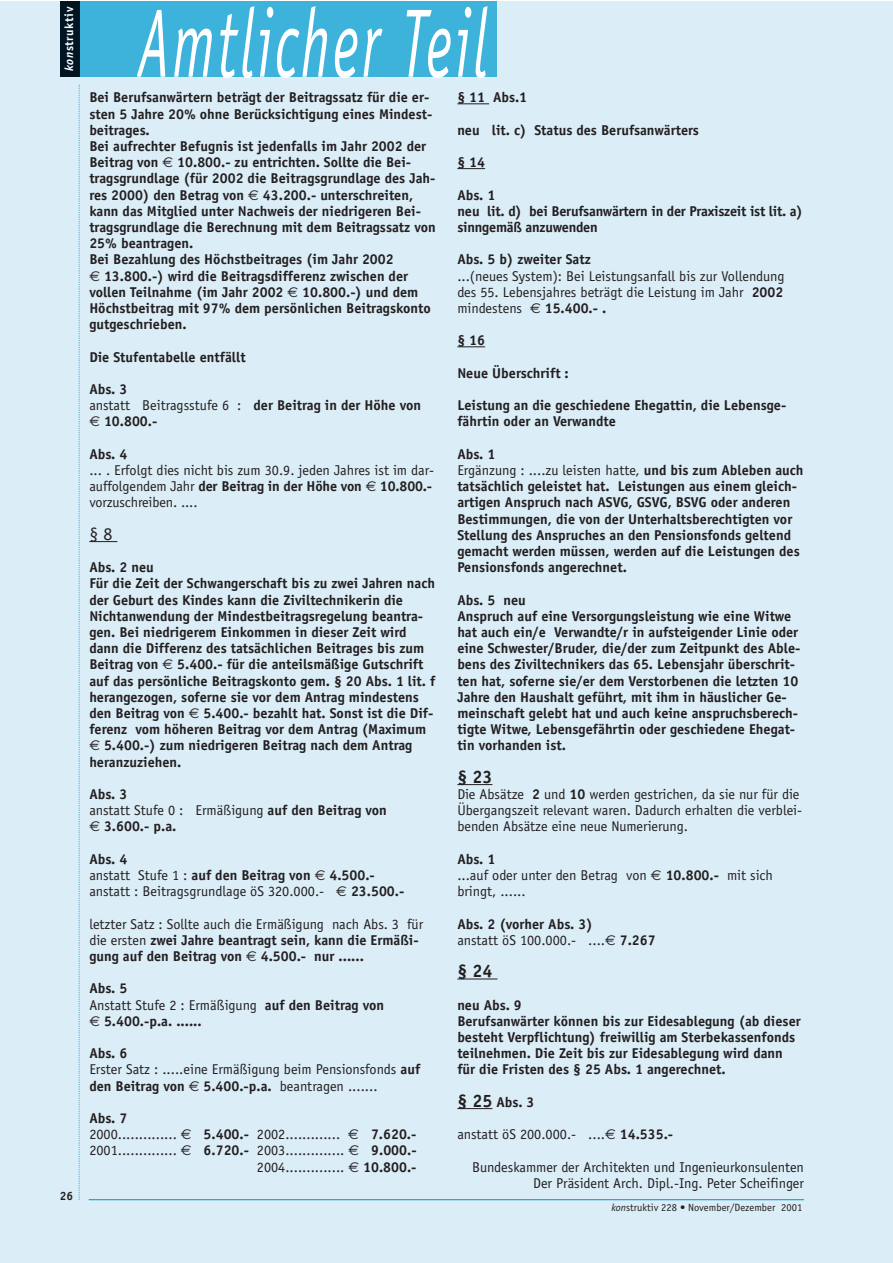
<style>
.page{position:relative;width:893px;height:1263px;background:#fff}
.page>*{position:absolute;margin:0;border:0;box-sizing:border-box;transform-origin:0 0}
.t1{font:italic 97.5px "Officina Sans";letter-spacing:.05em;color:#fff;scale:.6 1}
.t2{font:700 18px "Officina Sans";color:#231f20}
.t3{font:18px "Officina Sans";color:#231f20}
.t4{font:700 14.25px/16.2px "Officina Sans";color:#231f20}
.t5{font:14.25px/16.2px "Officina Sans";color:#231f20}
.t6{font:700 12px "Officina Sans";letter-spacing:.055em;color:#fff}
.t7{font:700 12px "Officina Sans";color:#231f20}
.t8{font:10.5px "Officina Sans";color:#231f20}
.s1{font-style:italic}
.s2{font-family:"Euro Sans";font-weight:400}
.s3{font-weight:400}
.s4{font-weight:700}
.s5{font-family:"Euro Sans"}
.s6{font-size:18px}
</style>
<div class="page">
<div style="left:0;top:2px;width:892px;height:1261px;background:#dbedf7"></div>
<svg style="left:89px;top:541px;width:28px;height:1px"></svg>
<hr style="left:457px;top:103px;width:32px;height:1px;background:#231f20">
<svg style="left:457px;top:168px;width:28px;height:1px"></svg>
<svg style="left:457px;top:346px;width:28px;height:1px"></svg>
<hr style="left:457px;top:784px;width:35px;height:1px;background:#231f20">
<hr style="left:457px;top:979px;width:40px;height:1px;background:#231f20">
<hr style="left:457px;top:1108px;width:35px;height:1px;background:#231f20">
<hr style="left:89px;top:1199px;width:715px;height:1px;background:#0092c8">
<svg style="left:79px;top:85px;width:1px;height:1115px"></svg>
<div style="left:76px;top:2px;width:420px;height:75px;background:#3db3db"></div>
<div style="left:59px;top:2px;width:20px;height:75px;background:#001522"></div>
<p class="t6" style="left:64px;top:71px;width:66px;rotate:-90deg"><span class="s1">kon</span>struktiv</p>
<h1 class="t1" style="left:138px;top:6px;width:583px">Amtlicher Teil</h1>
<p class="t7" style="left:60px;top:1191px;width:15px">26</p>
<p class="t4" style="left:89px;top:91px;width:348px">Bei Berufsanwärtern beträgt der Beitragssatz für die er&shy;sten 5 Jahre 20% ohne Berücksichtigung eines Mindest&shy;beitrages.<br>Bei aufrechter Befugnis ist jedenfalls im Jahr 2002 der Beitrag von <span class="s2">€</span> 10.800.- zu entrichten. Sollte die Bei&shy;tragsgrundlage (für 2002 die Beitragsgrundlage des Jah&shy;res 2000) den Betrag von <span class="s2">€</span> 43.200.- unterschreiten, kann das Mitglied unter Nachweis der niedrigeren Bei&shy;tragsgrundlage die Berechnung mit dem Beitragssatz von 25% beantragen.<br>Bei Bezahlung des Höchstbeitrages (im Jahr 2002<br><span class="s2">€</span> 13.800.-) wird die Beitragsdifferenz zwischen der vollen Teilnahme (im Jahr 2002 <span class="s2">€</span> 10.800.-) und dem Höchstbeitrag mit 97% dem persönlichen Beitragskonto gutgeschrieben.</p>
<p class="t4" style="left:89px;top:350px;width:158px">Die Stufentabelle entfällt</p>
<p class="t4" style="left:89px;top:382px;width:333px">Abs. 3<br><span class="s3">anstatt Beitragsstufe 6 :</span> der Beitrag in der Höhe von <span class="s2">€</span> 10.800.-</p>
<p class="t4" style="left:89px;top:447px;width:40px">Abs. 4</p>
<p class="t5" style="left:89px;top:463px;width:346px">... . Erfolgt dies nicht bis zum 30.9. jeden Jahres ist im dar&shy;auffolgendem Jahr <span class="s4">der Beitrag in der Höhe von</span> <span class="s5">€</span> <span class="s4">10.800.- </span>vorzuschreiben. ....</p>
<p class="t3" style="left:89px;top:527px;width:25px">§ 8</p>
<p class="t4" style="left:89px;top:560px;width:347px">Abs. 2 neu<br>Für die Zeit der Schwangerschaft bis zu zwei Jahren nach der Geburt des Kindes kann die Ziviltechnikerin die Nichtanwendung der Mindestbeitragsregelung beantra&shy;gen. Bei niedrigerem Einkommen in dieser Zeit wird dann die Differenz des tatsächlichen Beitrages bis zum Beitrag von <span class="s2">€</span> 5.400.- für die anteilsmäßige Gutschrift auf das persönliche Beitragskonto gem. § 20 Abs. 1 lit. f herangezogen, soferne sie vor dem Antrag mindestens den Beitrag von <span class="s2">€</span> 5.400.- bezahlt hat. Sonst ist die Dif&shy;ferenz vom höheren Beitrag vor dem Antrag (Maximum <span class="s2">€</span> 5.400.-) zum niedrigeren Beitrag nach dem Antrag heranzuziehen.</p>
<p class="t4" style="left:89px;top:787px;width:299px">Abs. 3<br><span class="s3">anstatt Stufe 0 : Ermäßigung</span> auf den Beitrag von <span class="s2">€</span> 3.600.- p.a.</p>
<p class="t5" style="left:89px;top:852px;width:316px"><span class="s4">Abs. 4<br></span>anstatt Stufe 1 : <span class="s4">auf den Beitrag von</span> <span class="s5">€</span> <span class="s4">4.500.- </span>anstatt : Beitragsgrundlage öS 320.000.- <span class="s5">€</span> <span class="s4">23.500.-</span></p>
<p class="t4" style="left:89px;top:917px;width:335px"><span class="s3">letzter Satz : Sollte auch die Ermäßigung nach Abs. 3 für die ersten</span> zwei Jahre beantragt sein, kann die Ermäßi&shy;gung auf den Beitrag von <span class="s2">€</span> 4.500.- nur ......</p>
<p class="t4" style="left:89px;top:982px;width:296px">Abs. 5<br><span class="s3">Anstatt Stufe 2 : Ermäßigung</span> auf den Beitrag von <span class="s2">€</span> 5.400.-p.a. ......</p>
<p class="t5" style="left:89px;top:1046px;width:332px"><span class="s4">Abs. 6<br></span>Erster Satz : .....eine Ermäßigung beim Pensionsfonds <span class="s4">auf den Beitrag von</span> <span class="s5">€</span> <span class="s4">5.400.-p.a.</span> beantragen .......</p>
<p class="t4" style="left:89px;top:1111px;width:40px">Abs. 7</p>
<p class="t5" style="left:89px;top:1127px;width:328px">2000.............. <span class="s5">€</span> <span class="s4">5.400.-</span> 2002............. <span class="s5">€</span> <span class="s4">7.620.-</span></p>
<p class="t5" style="left:89px;top:1144px;width:329px">2001.............. <span class="s5">€</span> <span class="s4">6.720.-</span> 2003.............. <span class="s5">€</span> <span class="s4">9.000.-</span></p>
<p class="t5" style="left:257px;top:1160px;width:161px">2004.............. <span class="s5">€</span> <span class="s4">10.800.-</span></p>
<p class="t4" style="left:457px;top:91px;width:71px">§ 11 Abs.1</p>
<p class="t4" style="left:457px;top:123px;width:243px">neu lit. c) Status des Berufsanwärters</p>
<p class="t4" style="left:457px;top:155px;width:29px">§ 14</p>
<p class="t4" style="left:457px;top:188px;width:347px">Abs. 1<br>neu lit. d) bei Berufsanwärtern in der Praxiszeit ist lit. a) sinngemäß anzuwenden</p>
<p class="t4" style="left:457px;top:253px;width:135px">Abs. 5 b) zweiter Satz</p>
<p class="t5" style="left:457px;top:269px;width:328px;text-align:justify">...(neues System): Bei Leistungsanfall bis zur Vollendung des 55. Lebensjahres beträgt die Leistung im Jahr <span class="s4">2002 </span>mindestens <span class="s5">€</span> <span class="s4">15.400.- .</span></p>
<p class="t4" style="left:457px;top:334px;width:29px">§ 16</p>
<p class="t4" style="left:457px;top:366px;width:113px">Neue Überschrift :</p>
<p class="t4" style="left:457px;top:398px;width:330px">Leistung an die geschiedene Ehegattin, die Lebensge&shy;fährtin oder an Verwandte</p>
<p class="t4" style="left:457px;top:447px;width:348px">Abs. 1<br><span class="s3">Ergänzung : ....zu leisten hatte,</span> und bis zum Ableben auch tatsächlich geleistet hat. Leistungen aus einem gleich&shy;artigen Anspruch nach ASVG, GSVG, BSVG oder anderen Bestimmungen, die von der Unterhaltsberechtigten vor Stellung des Anspruches an den Pensionsfonds geltend gemacht werden müssen, werden auf die Leistungen des Pensionsfonds angerechnet.</p>
<p class="t4" style="left:457px;top:593px;width:345px">Abs. 5 neu<br>Anspruch auf eine Versorgungsleistung wie eine Witwe hat auch ein/e Verwandte/r in aufsteigender Linie oder eine Schwester/Bruder, die/der zum Zeitpunkt des Able&shy;bens des Ziviltechnikers das 65. Lebensjahr überschrit&shy;ten hat, soferne sie/er dem Verstorbenen die letzten 10<br>Jahre den Haushalt geführt, mit ihm in häuslicher Ge&shy;meinschaft gelebt hat und auch keine anspruchsberech&shy;tigte Witwe, Lebensgefährtin oder geschiedene Ehegat&shy;tin vorhanden ist.</p>
<p class="t2" style="left:457px;top:770px;width:37px">§ 23</p>
<p class="t5" style="left:457px;top:787px;width:346px">Die Absätze <span class="s4">2</span> und <span class="s4">10</span> werden gestrichen, da sie nur für die<br>Übergangszeit relevant waren. Dadurch erhalten die verblei&shy;benden Absätze eine neue Numerierung.</p>
<p class="t5" style="left:457px;top:852px;width:317px"><span class="s4">Abs. 1<br></span>...auf oder unter den Betrag von <span class="s5">€</span> <span class="s4">10.800.-</span> mit sich bringt, ......</p>
<p class="t4" style="left:457px;top:917px;width:200px">Abs. 2 (vorher Abs. 3)<br><span class="s3">anstatt öS 100.000.- ....</span><span class="s2">€</span> 7.267</p>
<p class="t2" style="left:457px;top:964px;width:37px">§ 24</p>
<p class="t4" style="left:457px;top:998px;width:345px">neu Abs. 9<br>Berufsanwärter können bis zur Eidesablegung (ab dieser besteht Verpflichtung) freiwillig am Sterbekassenfonds teilnehmen. Die Zeit bis zur Eidesablegung wird dann für die Fristen des § 25 Abs. 1 angerechnet.</p>
<p class="t4" style="left:457px;top:1095px;width:79px"><span class="s6">§ 25</span> Abs. 3</p>
<p class="t5" style="left:457px;top:1127px;width:217px">anstatt öS 200.000.- ....<span class="s5">€</span> <span class="s4">14.535.-</span></p>
<p class="t5" style="left:472px;top:1160px;width:333px;text-align:right">Bundeskammer der Architekten und Ingenieurkonsulenten<br>Der Präsident Arch. Dipl.-Ing. Peter Scheifinger</p>
<p class="t8" style="left:611px;top:1203px;width:192px"><span class="s1">kon</span>struktiv 228 • November/Dezember 2001</p>
</div>
